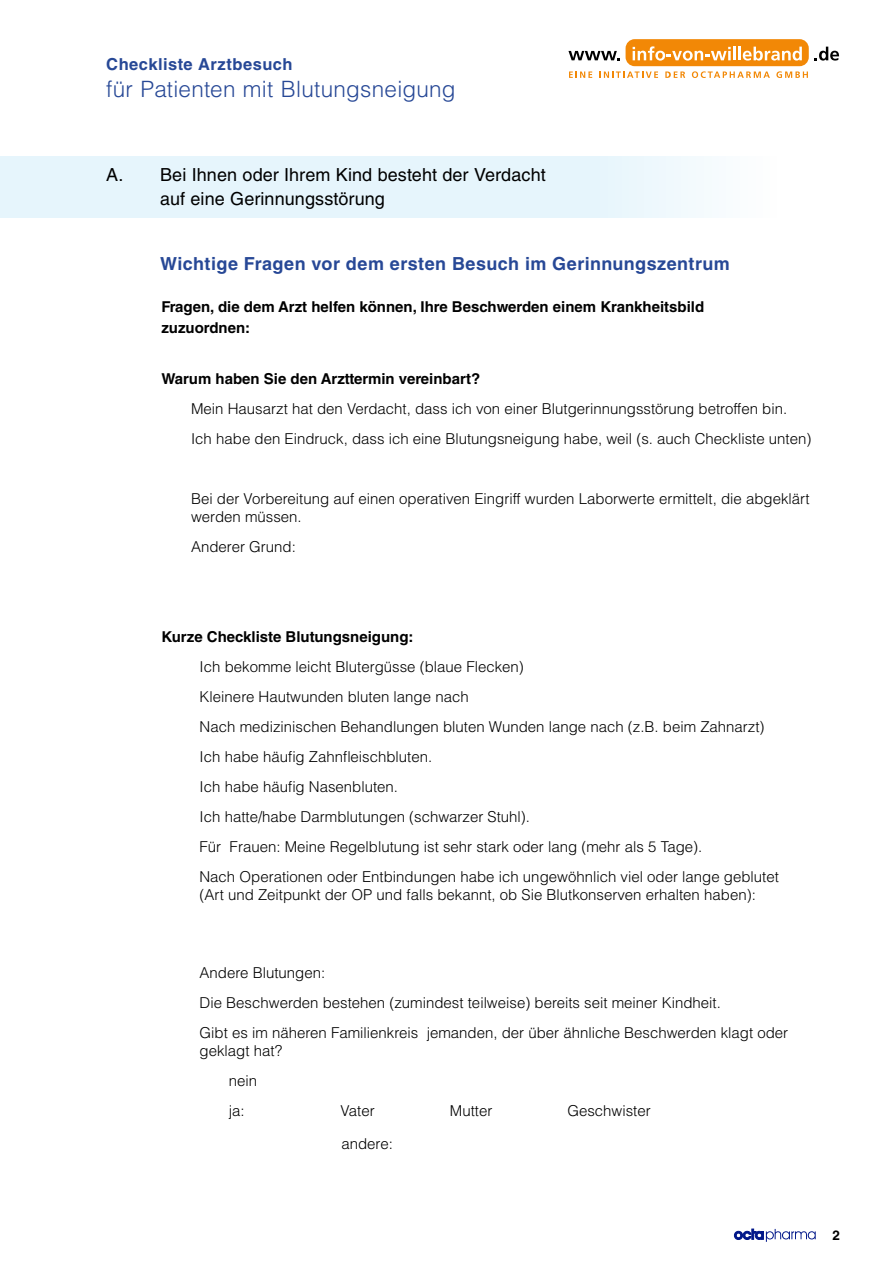
<style>
.page{position:relative;width:893px;height:1263px;background:#fff}
.page>*{position:absolute;margin:0;border:0;box-sizing:border-box;transform-origin:0 0}
.t1{font:300 22.5px "Helvetica LT Std";letter-spacing:.01em;color:#274896}
.t2{font:18px/24px "Helvetica LT Std";letter-spacing:.005em;color:#000}
.t3{font:700 18px "Helvetica LT Std";letter-spacing:.02em;color:#274896}
.t4{font:700 16.5px "Helvetica LT Std";letter-spacing:.025em;color:#274896}
.t5{font:300 15px/30px "Helvetica LT Std";color:#000}
.t6{font:700 15px/21px "Helvetica LT Std";color:#000}
.t7{font:700 13.5px "Helvetica LT Std";color:#000}
</style>
<div class="page">
<div style="left:626px;top:39px;width:183px;height:27px;background:#f28806;border-radius:9px"></div>
<svg style="left:568px;top:51px;width:52px;height:9px"></svg>
<svg style="left:633px;top:46px;width:169px;height:15px"></svg>
<svg style="left:814px;top:47px;width:25px;height:14px"></svg>
<svg style="left:569px;top:71px;width:23px;height:7px"></svg>
<svg style="left:599px;top:71px;width:59px;height:7px"></svg>
<svg style="left:665px;top:71px;width:20px;height:7px"></svg>
<svg style="left:692px;top:71px;width:78px;height:7px"></svg>
<svg style="left:776px;top:71px;width:32px;height:7px"></svg>
<svg style="left:734px;top:1229px;width:82px;height:13px"></svg>
<div style="left:0;top:156px;width:840px;height:62px;background:linear-gradient(to right,#e0f3fb,#f5fbfe)"></div>
<p class="t4" style="left:106px;top:54px;width:188px">Checkliste Arztbesuch</p>
<h1 class="t1" style="left:106px;top:75px;width:351px">für Patienten mit Blutungsneigung</h1>
<p class="t2" style="left:160px;top:163px;width:387px;text-indent:-54px">A. Bei Ihnen oder Ihrem Kind besteht der Verdacht auf eine Gerinnungsstörung</p>
<p class="t3" style="left:160px;top:252px;width:571px">Wichtige Fragen vor dem ersten Besuch im Gerinnungszentrum</p>
<p class="t6" style="left:161px;top:296px;width:544px">Fragen, die dem Arzt helfen können, Ihre Beschwerden einem Krankheitsbild zuzuordnen:</p>
<p class="t6" style="left:161px;top:368px;width:320px">Warum haben Sie den Arzttermin vereinbart?</p>
<p class="t5" style="left:191px;top:394px;width:622px">Mein Hausarzt hat den Verdacht, dass ich von einer Blutgerinnungsstörung betroffen bin.<br>Ich habe den Eindruck, dass ich eine Blutungsneigung habe, weil (s. auch Checkliste unten)</p>
<p class="t5" style="left:191px;top:490px;width:620px;line-height:18px">Bei der Vorbereitung auf einen operativen Eingriff wurden Laborwerte ermittelt, die abgeklärt werden müssen.</p>
<p class="t5" style="left:191px;top:532px;width:106px">Anderer Grund:</p>
<p class="t6" style="left:161px;top:626px;width:254px">Kurze Checkliste Blutungsneigung:</p>
<p class="t5" style="left:199px;top:652px;width:581px">Ich bekomme leicht Blutergüsse (blaue Flecken)<br>Kleinere Hautwunden bluten lange nach<br>Nach medizinischen Behandlungen bluten Wunden lange nach (z.B. beim Zahnarzt)<br>Ich habe häufig Zahnfleischbluten.<br>Ich habe häufig Nasenbluten.<br>Ich hatte/habe Darmblutungen (schwarzer Stuhl).<br>Für Frauen: Meine Regelblutung ist sehr stark oder lang (mehr als 5 Tage).<br>Nach Operationen oder Entbindungen habe ich ungewöhnlich viel oder lange geblutet</p>
<p class="t5" style="left:199px;top:880px;width:558px">(Art und Zeitpunkt der OP und falls bekannt, ob Sie Blutkonserven erhalten haben):</p>
<p class="t5" style="left:200px;top:958px;width:590px">Andere Blutungen:<br>Die Beschwerden bestehen (zumindest teilweise) bereits seit meiner Kindheit.<br>Gibt es im näheren Familienkreis jemanden, der über ähnliche Beschwerden klagt oder</p>
<p class="t5" style="left:200px;top:1036px;width:84px;text-align:center">geklagt hat? nein<br>ja:</p>
<p class="t5" style="left:341px;top:1096px;width:36px">Vater</p>
<p class="t5" style="left:450px;top:1096px;width:44px">Mutter</p>
<p class="t5" style="left:567px;top:1096px;width:85px">Geschwister</p>
<p class="t5" style="left:341px;top:1129px;width:53px">andere:</p>
<p class="t7" style="left:832px;top:1227px;width:9px">2</p>
</div>
